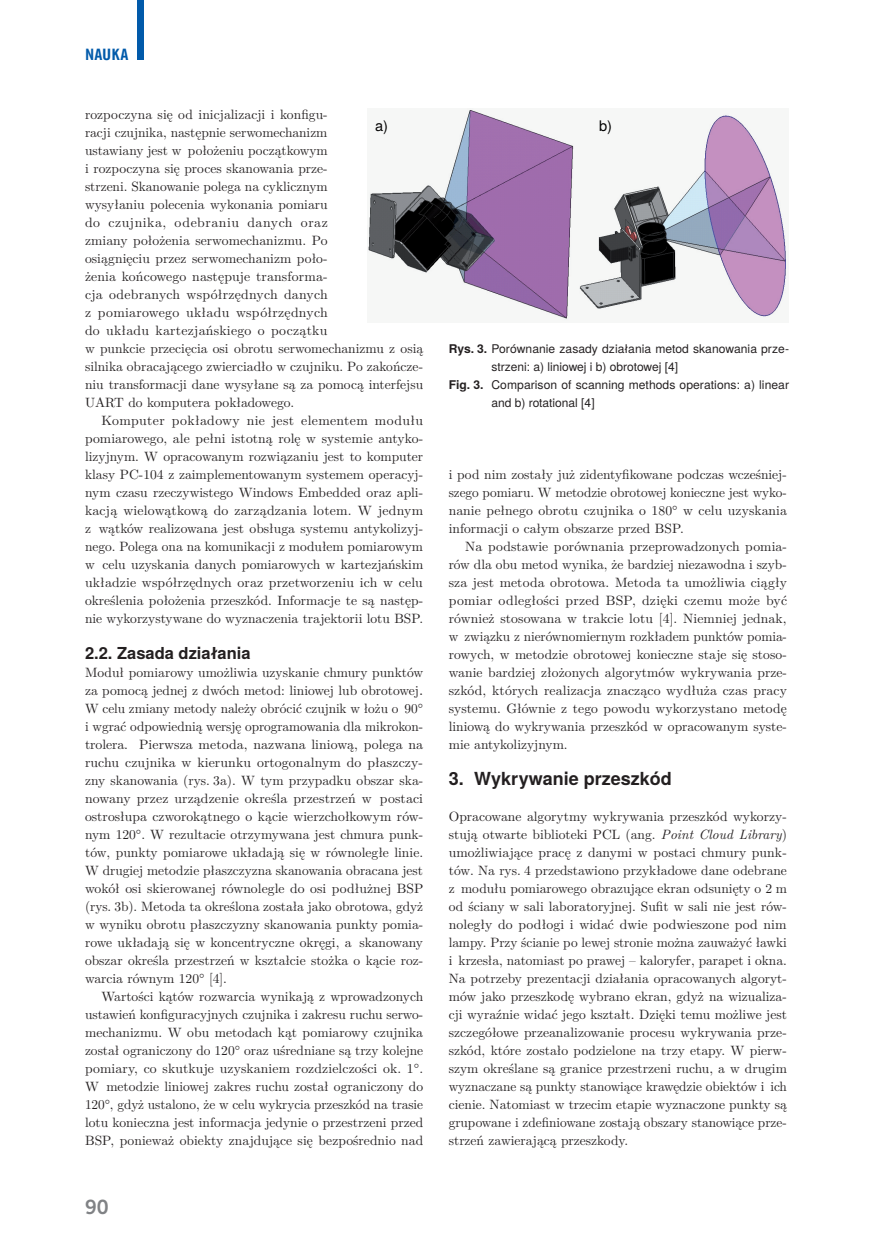
<style>
.page{position:relative;width:872px;height:1255px;background:#fff}
.page>*{position:absolute;margin:0;border:0;box-sizing:border-box;transform-origin:0 0}
.t1{font:700 18px "Te X Gyre Heros";color:#231f20}
.t2{font:700 18px "News Goth PL";color:#808285}
.t3{font:700 16.5px "Te X Gyre Heros";color:#231f20}
.t4{font:14.55px "Te X Gyre Heros";color:#000}
.t5{font:700 14.1px "News Goth Cn PL";letter-spacing:.005em;color:#015aaa;scale:1.18 1}
.t6{font:13.5px/18px "LM Roman 10";color:#231f20;text-align:justify}
.t7{font:13.5px "LM Roman 10";letter-spacing:.02em;color:#231f20}
.t8{font:13.5px "LM Roman 10";letter-spacing:.025em;color:#231f20}
.t9{font:13.5px "LM Roman 10";letter-spacing:.04em;color:#231f20}
.t10{font:12px "Te X Gyre Heros";letter-spacing:.005em;color:#231f20}
.s1{font-size:15px}
.s2{font-weight:700}
.s3{font-style:italic}
</style>
<div class="page">
<div style="left:137px;top:0;width:6px;height:59px;background:#015aaa"></div>
<img style="left:367px;top:108px;width:419px;height:213px">
<p class="t5" style="left:85px;top:44px;width:38px">NAUKA</p>
<p class="t6" style="left:85px;top:104px;width:244px">rozpoczyna się od inicjalizacji i konfigu-</p>
<p class="t6" style="left:85px;top:122px;width:244px">racji czujnika, następnie serwomechanizm</p>
<p class="t6" style="left:85px;top:140px;width:244px">ustawiany jest w położeniu początkowym</p>
<p class="t6" style="left:85px;top:158px;width:244px">i rozpoczyna się proces skanowania prze-</p>
<p class="t6" style="left:85px;top:176px;width:244px">strzeni. Skanowanie polega na cyklicznym</p>
<p class="t6" style="left:85px;top:194px;width:244px">wysyłaniu polecenia wykonania pomiaru</p>
<p class="t9" style="left:85px;top:212px;width:244px">do czujnika, odebraniu danych oraz</p>
<p class="t6" style="left:85px;top:230px;width:244px">zmiany położenia serwomechanizmu. Po</p>
<p class="t6" style="left:85px;top:248px;width:244px">osiągnięciu przez serwomechanizm poło-</p>
<p class="t6" style="left:85px;top:266px;width:244px">żenia końcowego następuje transforma-</p>
<p class="t7" style="left:85px;top:284px;width:244px">cja odebranych współrzędnych danych</p>
<p class="t7" style="left:85px;top:302px;width:244px">z pomiarowego układu współrzędnych</p>
<p class="t7" style="left:85px;top:320px;width:244px">do układu kartezjańskiego o początku</p>
<p class="t6" style="left:85px;top:338px;width:340px">w punkcie przecięcia osi obrotu serwomechanizmu z osią</p>
<p class="t6" style="left:85px;top:356px;width:340px">silnika obracającego zwierciadło w czujniku. Po zakończe-</p>
<p class="t6" style="left:85px;top:374px;width:340px">niu transformacji dane wysyłane są za pomocą interfejsu</p>
<p class="t6" style="left:85px;top:392px;width:211px">UART do komputera pokładowego.</p>
<p class="t8" style="left:102px;top:410px;width:323px">Komputer pokładowy nie jest elementem modułu</p>
<p class="t6" style="left:85px;top:428px;width:340px">pomiarowego, ale pełni istotną rolę w systemie antyko-</p>
<p class="t6" style="left:85px;top:446px;width:340px">lizyjnym. W opracowanym rozwiązaniu jest to komputer</p>
<p class="t6" style="left:85px;top:464px;width:340px">klasy PC-104 z zaimplementowanym systemem operacyj-</p>
<p class="t6" style="left:85px;top:482px;width:340px">nym czasu rzeczywistego Windows Embedded oraz apli-</p>
<p class="t6" style="left:85px;top:500px;width:340px">kacją wielowątkową do zarządzania lotem. W jednym</p>
<p class="t6" style="left:85px;top:518px;width:340px">z wątków realizowana jest obsługa systemu antykolizyj-</p>
<p class="t6" style="left:85px;top:536px;width:339px">nego. Polega ona na komunikacji z modułem pomiarowym</p>
<p class="t6" style="left:85px;top:554px;width:340px">w celu uzyskania danych pomiarowych w kartezjańskim</p>
<p class="t6" style="left:85px;top:572px;width:339px">układzie współrzędnych oraz przetworzeniu ich w celu</p>
<p class="t6" style="left:85px;top:590px;width:340px">określenia położenia przeszkód. Informacje te są następ-</p>
<p class="t6" style="left:85px;top:608px;width:340px">nie wykorzystywane do wyznaczenia trajektorii lotu BSP.</p>
<p class="t3" style="left:85px;top:640px;width:167px">2.2. Zasada działania</p>
<p class="t6" style="left:85px;top:662px;width:340px">Moduł pomiarowy umożliwia uzyskanie chmury punktów</p>
<p class="t6" style="left:85px;top:680px;width:340px">za pomocą jednej z dwóch metod: liniowej lub obrotowej<span class="s1">.</span></p>
<p class="t6" style="left:85px;top:698px;width:334px">W celu zmiany metody należy obrócić czujnik w łożu o 90</p>
<p class="t6" style="left:85px;top:716px;width:340px">i wgrać odpowiednią wersję oprogramowania dla mikrokon-</p>
<p class="t6" style="left:85px;top:734px;width:339px">trolera. Pierwsza metoda, nazwana liniową, polega na</p>
<p class="t6" style="left:85px;top:752px;width:340px">ruchu czujnika w kierunku ortogonalnym do płaszczy-</p>
<p class="t6" style="left:85px;top:770px;width:340px">zny skanowania (rys. 3a). W tym przypadku obszar ska-</p>
<p class="t6" style="left:85px;top:788px;width:339px">nowany przez urządzenie określa przestrzeń w postaci</p>
<p class="t6" style="left:85px;top:806px;width:340px">ostrosłupa czworokątnego o kącie wierzchołkowym rów-</p>
<p class="t6" style="left:85px;top:824px;width:340px">nym 120 . W rezultacie otrzymywana jest chmura punk-</p>
<p class="t6" style="left:85px;top:842px;width:339px">tów, punkty pomiarowe układają się w równoległe linie.</p>
<p class="t6" style="left:85px;top:860px;width:339px">W drugiej metodzie płaszczyzna skanowania obracana jest</p>
<p class="t6" style="left:85px;top:878px;width:340px">wokół osi skierowanej równolegle do osi podłużnej BSP</p>
<p class="t6" style="left:85px;top:896px;width:339px">(rys. 3b). Metoda ta określona została jako obrotowa, gdyż</p>
<p class="t6" style="left:85px;top:914px;width:340px">w wyniku obrotu płaszczyzny skanowania punkty pomia-</p>
<p class="t6" style="left:85px;top:932px;width:339px">rowe układają się w koncentryczne okręgi, a skanowany</p>
<p class="t6" style="left:85px;top:950px;width:340px">obszar określa przestrzeń w kształcie stożka o kącie roz-</p>
<p class="t6" style="left:85px;top:968px;width:143px">warcia równym 120 [4].</p>
<p class="t6" style="left:102px;top:986px;width:323px">Wartości kątów rozwarcia wynikają z wprowadzonych</p>
<p class="t6" style="left:85px;top:1004px;width:340px">ustawień konfiguracyjnych czujnika i zakresu ruchu serwo-</p>
<p class="t6" style="left:85px;top:1022px;width:339px">mechanizmu. W obu metodach kąt pomiarowy czujnika</p>
<p class="t6" style="left:85px;top:1040px;width:339px">został ograniczony do 120 oraz uśredniane są trzy kolejne</p>
<p class="t6" style="left:85px;top:1058px;width:340px">pomiary, co skutkuje uzyskaniem rozdzielczości ok. 1 .</p>
<p class="t6" style="left:85px;top:1076px;width:339px">W metodzie liniowej zakres ruchu został ograniczony do</p>
<p class="t6" style="left:85px;top:1094px;width:339px">120 , gdyż ustalono, że w celu wykrycia przeszkód na trasie</p>
<p class="t6" style="left:85px;top:1112px;width:340px">lotu konieczna jest informacja jedynie o przestrzeni przed</p>
<p class="t6" style="left:85px;top:1130px;width:340px">BSP, ponieważ obiekty znajdujące się bezpośrednio nad</p>
<p class="t4" style="left:375px;top:114px;width:14px">a)</p>
<p class="t4" style="left:599px;top:114px;width:14px">b)</p>
<p class="t10" style="left:449px;top:339px;width:342px"><span class="s2">Rys. 3.</span> Porównanie zasady działania metod skanowania prze-</p>
<p class="t10" style="left:491px;top:357px;width:188px">strzeni: a) liniowej i b) obrotowej [4]</p>
<p class="t10" style="left:449px;top:375px;width:342px"><span class="s2">Fig. 3.</span> Comparison of scanning methods operations: a) linear</p>
<p class="t10" style="left:491px;top:393px;width:105px">and b) rotational [4]</p>
<p class="t6" style="left:449px;top:464px;width:340px">i pod nim zostały już zidentyfikowane podczas wcześniej-</p>
<p class="t6" style="left:449px;top:482px;width:340px">szego pomiaru. W metodzie obrotowej konieczne jest wyko-</p>
<p class="t6" style="left:449px;top:500px;width:340px">nanie pełnego obrotu czujnika o 180 w celu uzyskania</p>
<p class="t6" style="left:449px;top:518px;width:236px">informacji o całym obszarze przed BSP.</p>
<p class="t6" style="left:465px;top:536px;width:323px">Na podstawie porównania przeprowadzonych pomia-</p>
<p class="t6" style="left:449px;top:554px;width:340px">rów dla obu metod wynika, że bardziej niezawodna i szyb-</p>
<p class="t6" style="left:449px;top:572px;width:340px">sza jest metoda obrotowa. Metoda ta umożliwia ciągły</p>
<p class="t6" style="left:449px;top:590px;width:340px">pomiar odległości przed BSP, dzięki czemu może być</p>
<p class="t6" style="left:449px;top:608px;width:339px">również stosowana w trakcie lotu [4]. Niemniej jednak,</p>
<p class="t6" style="left:449px;top:626px;width:340px">w związku z nierównomiernym rozkładem punktów pomia-</p>
<p class="t6" style="left:449px;top:644px;width:340px">rowych, w metodzie obrotowej konieczne staje się stoso-</p>
<p class="t6" style="left:449px;top:662px;width:340px">wanie bardziej złożonych algorytmów wykrywania prze-</p>
<p class="t6" style="left:449px;top:680px;width:340px">szkód, których realizacja znacząco wydłuża czas pracy</p>
<p class="t6" style="left:449px;top:698px;width:339px">systemu. Głównie z tego powodu wykorzystano metodę</p>
<p class="t6" style="left:449px;top:716px;width:340px">liniową do wykrywania przeszkód w opracowanym syste-</p>
<p class="t6" style="left:449px;top:734px;width:120px">mie antykolizyjnym.</p>
<p class="t1" style="left:449px;top:764px;width:225px">3. Wykrywanie przeszkód</p>
<p class="t6" style="left:449px;top:806px;width:340px">Opracowane algorytmy wykrywania przeszkód wykorzy&shy;stują otwarte biblioteki PCL (ang. <span class="s3">Point Cloud Library</span>) umożliwiające pracę z danymi w postaci chmury punk&shy;tów. Na rys. 4 przedstawiono przykładowe dane odebrane z modułu pomiarowego obrazujące ekran odsunięty o 2 m od ściany w sali laboratoryjnej. Sufit w sali nie jest rów&shy;noległy do podłogi i widać dwie podwieszone pod nim lampy. Przy ścianie po lewej stronie można zauważyć ławki i krzesła, natomiast po prawej – kaloryfer, parapet i okna.<br>Na potrzeby prezentacji działania opracowanych algoryt&shy;mów jako przeszkodę wybrano ekran, gdyż na wizualiza&shy;cji wyraźnie widać jego kształt. Dzięki temu możliwe jest szczegółowe przeanalizowanie procesu wykrywania prze&shy;szkód, które zostało podzielone na trzy etapy. W pierw&shy;szym określane są granice przestrzeni ruchu, a w drugim wyznaczane są punkty stanowiące krawędzie obiektów i ich cienie. Natomiast w trzecim etapie wyznaczone punkty są grupowane i zdefiniowane zostają obszary stanowiące prze&shy;strzeń zawierającą przeszkody.</p>
<p class="t2" style="left:85px;top:1195px;width:25px">90</p>
</div>
